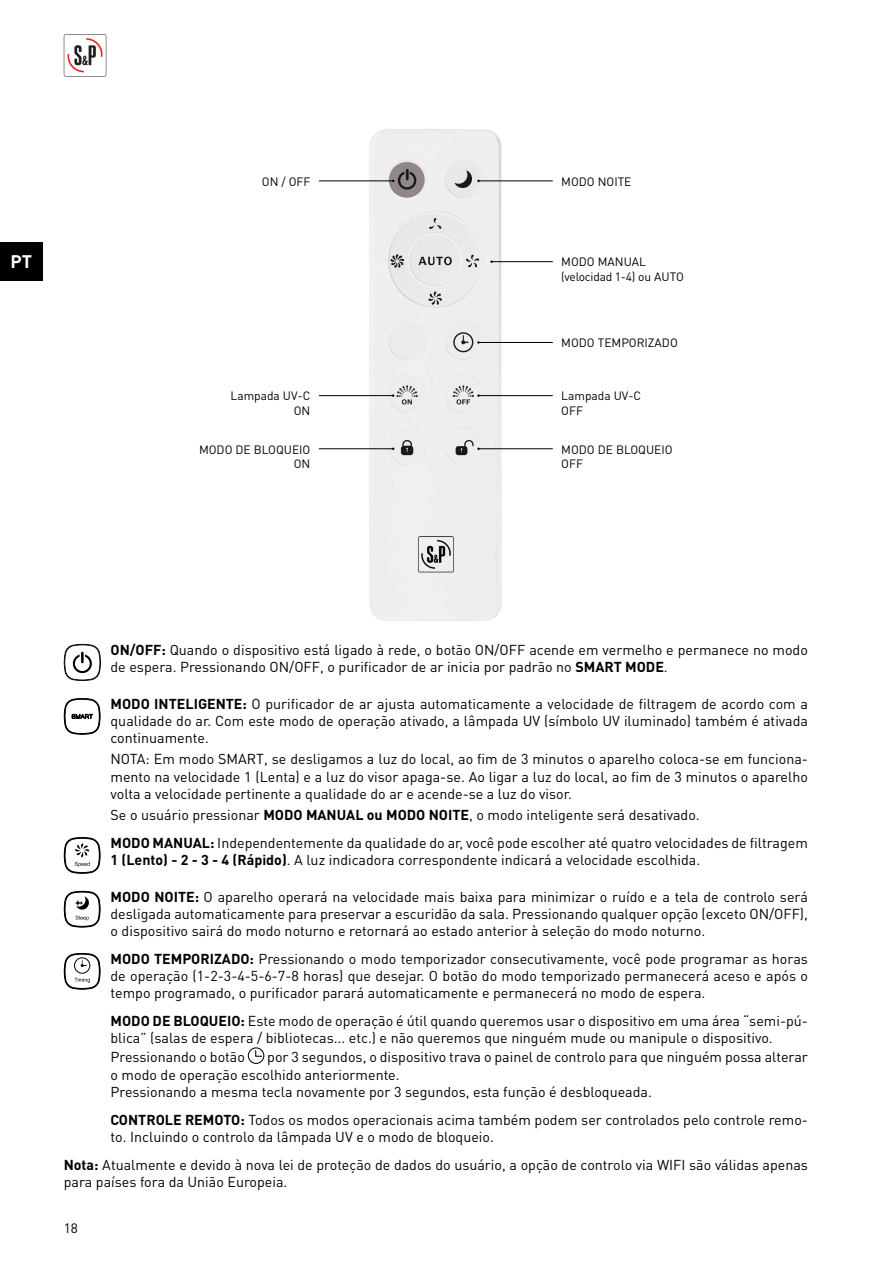
<style>
.page{position:relative;width:893px;height:1263px;background:#fff}
.page>*{position:absolute;margin:0;border:0;box-sizing:border-box;transform-origin:0 0}
.t1{font:700 18px "DIN Pro";color:#fff}
.t2{font:14.25px/17.1px "DIN Pro";color:#000}
.t3{font:13.5px "DIN Pro";color:#000}
.t4{font:12px/14.4px "DIN Pro";color:#000}
.s1{font-weight:700}
</style>
<div class="page">
<svg style="left:64px;top:34px;width:42px;height:43px"></svg>
<div style="left:0;top:242px;width:43px;height:39px;background:#000"></div>
<img style="left:362px;top:129px;width:147px;height:492px">
<hr style="left:478px;top:181px;width:75px;height:1px;background:#000">
<hr style="left:478px;top:342px;width:75px;height:1px;background:#000">
<hr style="left:478px;top:395px;width:75px;height:1px;background:#000">
<hr style="left:478px;top:448px;width:75px;height:1px;background:#000">
<hr style="left:492px;top:261px;width:61px;height:1px;background:#000">
<hr style="left:319px;top:181px;width:74px;height:1px;background:#000">
<hr style="left:319px;top:395px;width:74px;height:1px;background:#000">
<hr style="left:319px;top:448px;width:74px;height:1px;background:#000">
<svg style="left:64px;top:644px;width:37px;height:37px"></svg>
<svg style="left:64px;top:698px;width:37px;height:37px"></svg>
<svg style="left:64px;top:837px;width:37px;height:37px"></svg>
<svg style="left:64px;top:890px;width:37px;height:37px"></svg>
<svg style="left:64px;top:953px;width:37px;height:37px"></svg>
<div style="left:248px;top:1047px;width:16px;height:17px;border:1px solid #000;border-radius:50%"></div>
<svg style="left:255px;top:1049px;width:8px;height:8px"></svg>
<p class="t1" style="left:10px;top:256px;width:23px">PT</p>
<p class="t4" style="left:262px;top:176px;width:50px">ON / OFF</p>
<p class="t4" style="left:230px;top:390px;width:81px;text-align:right">Lampada UV-C<br>ON</p>
<p class="t4" style="left:199px;top:443px;width:113px;text-align:right">MODO DE BLOQUEIO<br>ON</p>
<p class="t4" style="left:561px;top:176px;width:72px">MODO NOITE</p>
<p class="t4" style="left:561px;top:256px;width:124px">MODO MANUAL (velocidad 1-4) ou AUTO</p>
<p class="t4" style="left:561px;top:337px;width:118px">MODO TEMPORIZADO</p>
<p class="t4" style="left:561px;top:390px;width:81px">Lampada UV-C<br>OFF</p>
<p class="t4" style="left:561px;top:443px;width:113px">MODO DE BLOQUEIO<br>OFF</p>
<p class="t2" style="left:111px;top:643px;width:699px"><span class="s1">ON/OFF:</span> Quando o dispositivo está ligado à rede, o botão ON/OFF acende em vermelho e permanece no modo de espera. Pressionando ON/OFF, o purificador de ar inicia por padrão no <span class="s1">SMART MODE</span>.</p>
<p class="t2" style="left:111px;top:697px;width:699px;text-align:justify"><span class="s1">MODO INTELIGENTE:</span> O purificador de ar ajusta automaticamente a velocidade de filtragem de acordo com a qualidade do ar. Com este modo de operação ativado, a lâmpada UV (símbolo UV iluminado) também é ativada continuamente.</p>
<p class="t2" style="left:111px;top:752px;width:699px;text-align:justify">NOTA: Em modo SMART, se desligamos a luz do local, ao fim de 3 minutos o aparelho coloca-se em funciona&shy;mento na velocidade 1 (Lenta) e a luz do visor apaga-se. Ao ligar a luz do local, ao fim de 3 minutos o aparelho volta a velocidade pertinente a qualidade do ar e acende-se a luz do visor.</p>
<p class="t2" style="left:111px;top:803px;width:699px;line-height:27.9px">Se o usuário pressionar <span class="s1">MODO MANUAL ou MODO NOITE</span>, o modo inteligente será desativado.<br><span class="s1">MODO MANUAL:</span> Independentemente da qualidade do ar, você pode escolher até quatro velocidades de filtragem</p>
<p class="t2" style="left:111px;top:853px;width:591px"><span class="s1">1 (Lento) - 2 - 3 - 4 (Rápido)</span>. A luz indicadora correspondente indicará a velocidade escolhida.</p>
<p class="t2" style="left:111px;top:890px;width:699px;text-align:justify"><span class="s1">MODO NOITE:</span> O aparelho operará na velocidade mais baixa para minimizar o ruído e a tela de controlo será desligada automaticamente para preservar a escuridão da sala. Pressionando qualquer opção (exceto ON/OFF), o dispositivo sairá do modo noturno e retornará ao estado anterior à seleção do modo noturno.</p>
<p class="t2" style="left:111px;top:952px;width:699px;text-align:justify"><span class="s1">MODO TEMPORIZADO:</span> Pressionando o modo temporizador consecutivamente, você pode programar as horas de operação (1-2-3-4-5-6-7-8 horas) que desejar. O botão do modo temporizado permanecerá aceso e após o tempo programado, o purificador parará automaticamente e permanecerá no modo de espera.</p>
<p class="t2" style="left:111px;top:1014px;width:699px"><span class="s1">MODO DE BLOQUEIO:</span> Este modo de operação é útil quando queremos usar o dispositivo em uma área “semi-pú&shy;blica” (salas de espera / bibliotecas... etc.) e não queremos que ninguém mude ou manipule o dispositivo.</p>
<p class="t2" style="left:111px;top:1050px;width:136px">Pressionando o botão</p>
<p class="t2" style="left:111px;top:1050px;width:699px;text-indent:157px">por 3 segundos, o dispositivo trava o painel de controlo para que ninguém possa alterar o modo de operação escolhido anteriormente.<br>Pressionando a mesma tecla novamente por 3 segundos, esta função é desbloqueada.</p>
<p class="t2" style="left:111px;top:1112px;width:699px"><span class="s1">CONTROLE REMOTO:</span> Todos os modos operacionais acima também podem ser controlados pelo controle remo&shy;to. Incluindo o controlo da lâmpada UV e o modo de bloqueio.</p>
<p class="t2" style="left:64px;top:1158px;width:746px"><span class="s1">Nota:</span> Atualmente e devido à nova lei de proteção de dados do usuário, a opção de controlo via WIFI são válidas apenas para países fora da União Europeia.</p>
<p class="t3" style="left:64px;top:1223px;width:16px">18</p>
</div>
